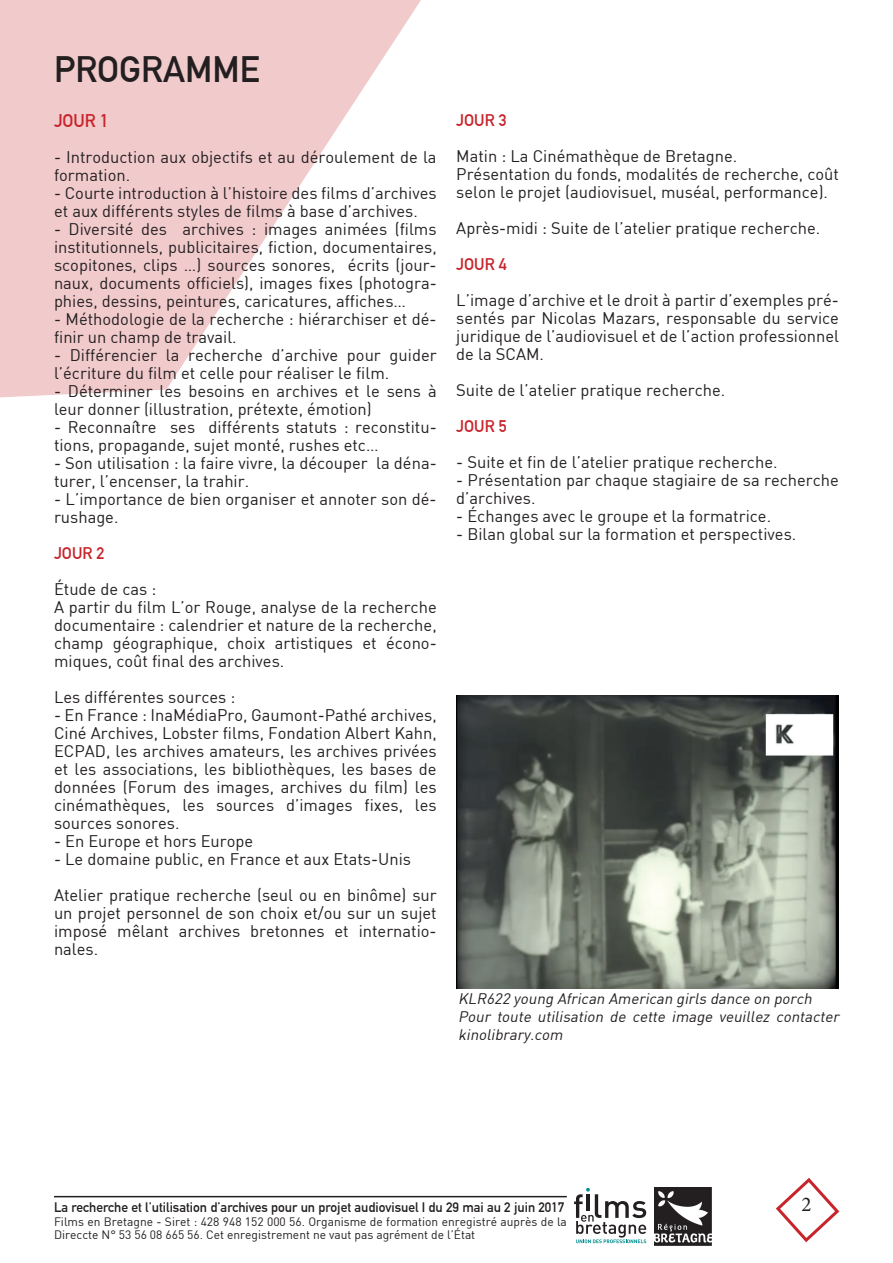
<style>
.page{position:relative;width:893px;height:1263px;background:#fff}
.page>*{position:absolute;margin:0;border:0;box-sizing:border-box;transform-origin:0 0}
.t1{font:700 36px "DIN Alternate";color:#231f20}
.t2{font:21px "Minion Pro";color:#231f20}
.t3{font:700 18px "DIN Alternate";color:#c8242b}
.t4{font:16.5px/18px "DIN";color:#231f20}
.t5{font:700 16.5px "DIN Alternate";color:#c8242b}
.t6{font:italic 15px/18px "DIN";color:#231f20}
.t7{font:700 13.5px "DIN Alternate";color:#231f20}
.t8{font:12px/13.5px "DIN";color:#231f20}
</style>
<div class="page">
<hr style="left:54px;top:1196px;width:513px;height:1px;background:#231f20">
<svg style="left:574px;top:1188px;width:72px;height:55px"></svg>
<img style="left:654px;top:1188px;width:58px;height:57px">
<svg style="left:776px;top:1178px;width:64px;height:65px"></svg>
<svg style="left:0;top:0;width:421px;height:398px;fill:#f1cacc"></svg>
<img style="left:456px;top:695px;width:382px;height:293px">
<h1 class="t1" style="left:54px;top:42px;width:207px">PROGRAMME</h1>
<p class="t3" style="left:54px;top:107px;width:56px">JOUR 1</p>
<p class="t4" style="left:54px;top:148px;width:384px">- Introduction aux objectifs et au déroulement de la formation.</p>
<p class="t4" style="left:54px;top:184px;width:384px">- Courte introduction à l’histoire des films d’archives et aux différents styles de films à base d’archives.</p>
<p class="t4" style="left:54px;top:220px;width:384px;text-align:justify">- Diversité des archives : images animées (films institutionnels, publicitaires, fiction, documentaires, scopitones, clips …) sources sonores, écrits (jour&shy;naux, documents officiels), images fixes (photogra&shy;phies, dessins, peintures, caricatures, affiches…</p>
<p class="t4" style="left:54px;top:310px;width:384px">- Méthodologie de la recherche : hiérarchiser et dé&shy;finir un champ de travail.</p>
<p class="t4" style="left:54px;top:346px;width:384px">- Différencier la recherche d’archive pour guider l’écriture du film et celle pour réaliser le film.</p>
<p class="t4" style="left:54px;top:382px;width:384px">- Déterminer les besoins en archives et le sens à leur donner (illustration, prétexte, émotion)</p>
<p class="t4" style="left:54px;top:418px;width:384px">- Reconnaître ses différents statuts : reconstitu&shy;tions, propagande, sujet monté, rushes etc…</p>
<p class="t4" style="left:54px;top:454px;width:384px">- Son utilisation : la faire vivre, la découper la déna&shy;turer, l’encenser, la trahir.</p>
<p class="t4" style="left:54px;top:490px;width:384px">- L’importance de bien organiser et annoter son dé&shy;rushage.</p>
<p class="t5" style="left:54px;top:541px;width:52px">JOUR 2</p>
<p class="t4" style="left:54px;top:580px;width:384px">Étude de cas :<br>A partir du film L’or Rouge, analyse de la recherche documentaire : calendrier et nature de la recherche, champ géographique, choix artistiques et écono&shy;miques, coût final des archives.</p>
<p class="t4" style="left:54px;top:688px;width:183px">Les différentes sources :</p>
<p class="t4" style="left:54px;top:706px;width:384px;text-align:justify">- En France : InaMédiaPro, Gaumont-Pathé archives, Ciné Archives, Lobster films, Fondation Albert Kahn, ECPAD, les archives amateurs, les archives privées et les associations, les bibliothèques, les bases de données (Forum des images, archives du film) les cinémathèques, les sources d’images fixes, les sources sonores.</p>
<p class="t4" style="left:54px;top:832px;width:201px">- En Europe et hors Europe</p>
<p class="t4" style="left:54px;top:841px;width:384px;line-height:36px">- Le domaine public, en France et aux Etats-Unis<br>Atelier pratique recherche (seul ou en binôme) sur</p>
<p class="t4" style="left:54px;top:904px;width:384px;text-align:justify">un projet personnel de son choix et/ou sur un sujet imposé mêlant archives bretonnes et internatio&shy;nales.</p>
<p class="t5" style="left:456px;top:108px;width:52px">JOUR 3</p>
<p class="t4" style="left:456px;top:147px;width:384px">Matin : La Cinémathèque de Bretagne.<br>Présentation du fonds, modalités de recherche, coût selon le projet (audiovisuel, muséal, performance).</p>
<p class="t4" style="left:456px;top:219px;width:365px">Après-midi : Suite de l’atelier pratique recherche.</p>
<p class="t5" style="left:456px;top:252px;width:52px">JOUR 4</p>
<p class="t4" style="left:456px;top:291px;width:384px;text-align:justify">L’image d’archive et le droit à partir d’exemples pré&shy;sentés par Nicolas Mazars, responsable du service juridique de l’audiovisuel et de l’action professionnel de la SCAM.</p>
<p class="t4" style="left:456px;top:381px;width:271px">Suite de l’atelier pratique recherche.</p>
<p class="t5" style="left:456px;top:414px;width:52px">JOUR 5</p>
<p class="t4" style="left:456px;top:453px;width:323px">- Suite et fin de l’atelier pratique recherche.</p>
<p class="t4" style="left:456px;top:471px;width:384px">- Présentation par chaque stagiaire de sa recherche d’archives.</p>
<p class="t4" style="left:456px;top:507px;width:316px">- Échanges avec le groupe et la formatrice.</p>
<p class="t4" style="left:456px;top:525px;width:342px">- Bilan global sur la formation et perspectives.</p>
<p class="t6" style="left:458px;top:989px;width:386px">KLR622 young African American girls dance on porch<br>Pour toute utilisation de cette image veuillez contacter kinolibrary.com</p>
<p class="t7" style="left:54px;top:1197px;width:512px">La recherche et l’utilisation d’archives pour un projet audiovisuel I du 29 mai au 2 juin 2017</p>
<p class="t8" style="left:54px;top:1214px;width:514px">Films en Bretagne - Siret : 428 948 152 000 56. Organisme de formation enregistré auprès de la<br>Direccte N° 53 56 08 665 56. Cet enregistrement ne vaut pas agrément de l’État</p>
<p class="t2" style="left:801px;top:1190px;width:12px">2</p>
</div>
